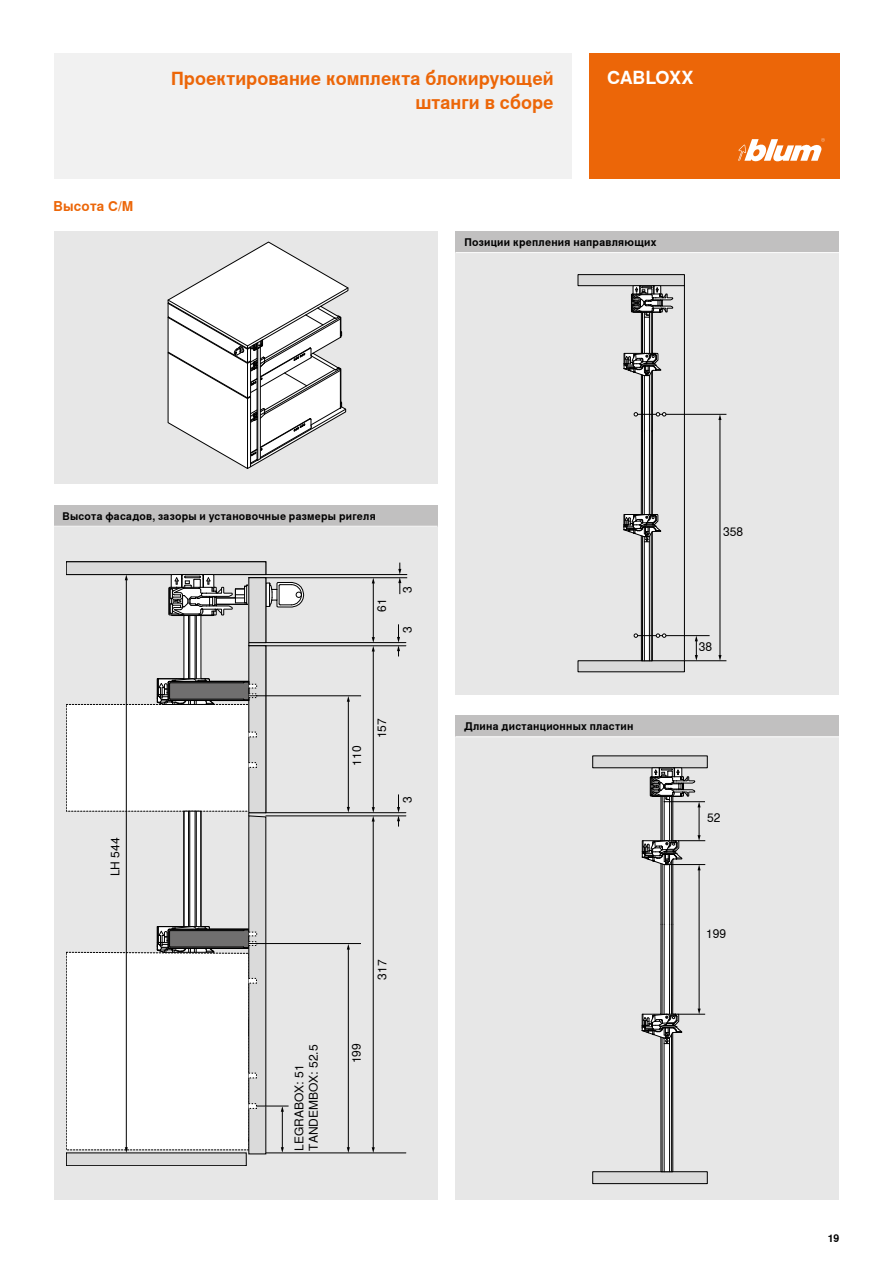
<style>
.page{position:relative;width:893px;height:1263px;background:#fff}
.page>*{position:absolute;margin:0;border:0;box-sizing:border-box;transform-origin:0 0}
.t1{font:700 18px "Nimbus Sans Global";color:#ec6608}
.t2{font:700 18px "Nimbus Sans Global";letter-spacing:-.015em;color:#fff}
.t3{font:700 13.5px "Nimbus Sans Global";letter-spacing:.01em;color:#ec6608}
.t4{font:12px/14.4px "Nimbus Sans Global";color:#000}
.t5{font:700 10.5px "Nimbus Sans Global";letter-spacing:.025em;color:#000}
</style>
<div class="page">
<div style="left:589px;top:54px;width:250px;height:125px;background:#ec6608"></div>
<div style="left:54px;top:54px;width:517px;height:125px;background:#f0f0f0"></div>
<svg style="left:738px;top:138px;width:87px;height:23px"></svg>
<div style="left:54px;top:526px;width:384px;height:674px;background:#e7e7e7"></div>
<hr style="left:266px;top:642px;width:140px;height:1px;background:#000">
<hr style="left:266px;top:645px;width:140px;height:1px;background:#000">
<hr style="left:266px;top:812px;width:140px;height:1px;background:#000">
<hr style="left:266px;top:816px;width:140px;height:1px;background:#000">
<hr style="left:266px;top:1153px;width:140px;height:1px;background:#000">
<hr style="left:348px;top:701px;width:1px;height:107px;background:#000">
<svg style="left:347px;top:696px;width:3px;height:6px"></svg>
<svg style="left:347px;top:807px;width:3px;height:6px"></svg>
<hr style="left:348px;top:948px;width:1px;height:200px;background:#000">
<svg style="left:347px;top:944px;width:3px;height:5px"></svg>
<svg style="left:347px;top:1147px;width:3px;height:6px"></svg>
<hr style="left:373px;top:650px;width:1px;height:158px;background:#000">
<hr style="left:373px;top:820px;width:1px;height:328px;background:#000">
<svg style="left:372px;top:807px;width:3px;height:14px"></svg>
<svg style="left:372px;top:1147px;width:3px;height:6px"></svg>
<hr style="left:373px;top:582px;width:1px;height:56px;background:#000">
<svg style="left:372px;top:578px;width:3px;height:5px"></svg>
<svg style="left:372px;top:637px;width:3px;height:14px"></svg>
<svg style="left:397px;top:794px;width:3px;height:32px"></svg>
<svg style="left:397px;top:624px;width:3px;height:32px"></svg>
<svg style="left:398px;top:563px;width:3px;height:31px"></svg>
<hr style="left:266px;top:574px;width:141px;height:1px;background:#000">
<hr style="left:249px;top:695px;width:112px;height:1px;background:#000">
<hr style="left:249px;top:943px;width:112px;height:1px;background:#000">
<hr style="left:266px;top:577px;width:141px;height:1px;background:#000">
<svg style="left:66px;top:562px;width:238px;height:604px"></svg>
<svg style="left:248px;top:762px;width:9px;height:5px"></svg>
<svg style="left:248px;top:732px;width:9px;height:5px"></svg>
<div style="left:455px;top:253px;width:384px;height:442px;background:#e7e7e7"></div>
<div style="left:578px;top:275px;width:106px;height:11px;background:#dadada"></div>
<div style="left:578px;top:274px;width:107px;height:12px;border:1px solid #000"></div>
<div style="left:578px;top:661px;width:106px;height:11px;background:#dadada"></div>
<div style="left:578px;top:660px;width:107px;height:12px;border:1px solid #000"></div>
<hr style="left:638px;top:414px;width:88px;height:1px;background:#000">
<hr style="left:720px;top:419px;width:1px;height:237px;background:#000">
<svg style="left:718px;top:414px;width:3px;height:6px"></svg>
<hr style="left:638px;top:635px;width:72px;height:1px;background:#000">
<svg style="left:623px;top:285px;width:50px;height:376px"></svg>
<hr style="left:684px;top:660px;width:42px;height:1px;background:#000">
<hr style="left:684px;top:286px;width:1px;height:375px;background:#000">
<svg style="left:695px;top:636px;width:3px;height:25px"></svg>
<div style="left:455px;top:737px;width:384px;height:463px;background:#e7e7e7"></div>
<div style="left:593px;top:756px;width:114px;height:12px;background:#dadada"></div>
<div style="left:593px;top:1172px;width:114px;height:11px;background:#dadada"></div>
<div style="left:592px;top:1171px;width:115px;height:13px;border:1px solid #000"></div>
<svg style="left:641px;top:767px;width:64px;height:405px"></svg>
<div style="left:54px;top:232px;width:384px;height:252px;background:#e7e7e7"></div>
<svg style="left:168px;top:242px;width:180px;height:227px"></svg>
<div style="left:54px;top:505px;width:384px;height:21px;background:#c1c0c0"></div>
<div style="left:455px;top:232px;width:384px;height:21px;background:#c1c0c0"></div>
<div style="left:455px;top:716px;width:384px;height:21px;background:#c1c0c0"></div>
<hr style="left:54px;top:526px;width:384px;height:1px;background:#fff">
<hr style="left:455px;top:252px;width:384px;height:1px;background:#fff">
<hr style="left:455px;top:736px;width:384px;height:1px;background:#fff">
<p class="t3" style="left:54px;top:198px;width:81px">Высота C/M</p>
<h1 class="t1" style="left:171px;top:68px;width:384px">Проектирование комплекта блокирующей</h1>
<h1 class="t2" style="left:607px;top:67px;width:88px">CABLOXX</h1>
<h1 class="t1" style="left:415px;top:92px;width:140px">штанги в сборе</h1>
<p class="t5" style="left:464px;top:236px;width:194px">Позиции крепления направляющих</p>
<p class="t5" style="left:63px;top:510px;width:315px">Высота фасадов, зазоры и установочные размеры ригеля</p>
<p class="t4" style="left:375px;top:612px;width:15px;rotate:-90deg">61</p>
<p class="t4" style="left:400px;top:593px;width:8px;rotate:-90deg">3</p>
<p class="t4" style="left:400px;top:633px;width:8px;rotate:-90deg">3</p>
<p class="t4" style="left:108px;top:876px;width:40px;rotate:-90deg">LH 544</p>
<p class="t4" style="left:350px;top:765px;width:22px;rotate:-90deg">110</p>
<p class="t4" style="left:375px;top:738px;width:22px;rotate:-90deg">157</p>
<p class="t4" style="left:400px;top:803px;width:8px;rotate:-90deg">3</p>
<p class="t4" style="left:292px;top:1151px;width:108px;rotate:-90deg">LEGRABOX: 51<br>TANDEMBOX: 52.5</p>
<p class="t4" style="left:375px;top:979px;width:22px;rotate:-90deg">317</p>
<p class="t4" style="left:350px;top:1063px;width:22px;rotate:-90deg">199</p>
<p class="t5" style="left:464px;top:720px;width:171px">Длина дистанционных пластин</p>
<p class="t4" style="left:723px;top:525px;width:22px">358</p>
<p class="t4" style="left:699px;top:639px;width:15px">38</p>
<p class="t4" style="left:707px;top:811px;width:15px">52</p>
<p class="t4" style="left:706px;top:927px;width:22px">199</p>
<p class="t5" style="left:828px;top:1232px;width:13px">19</p>
</div>
